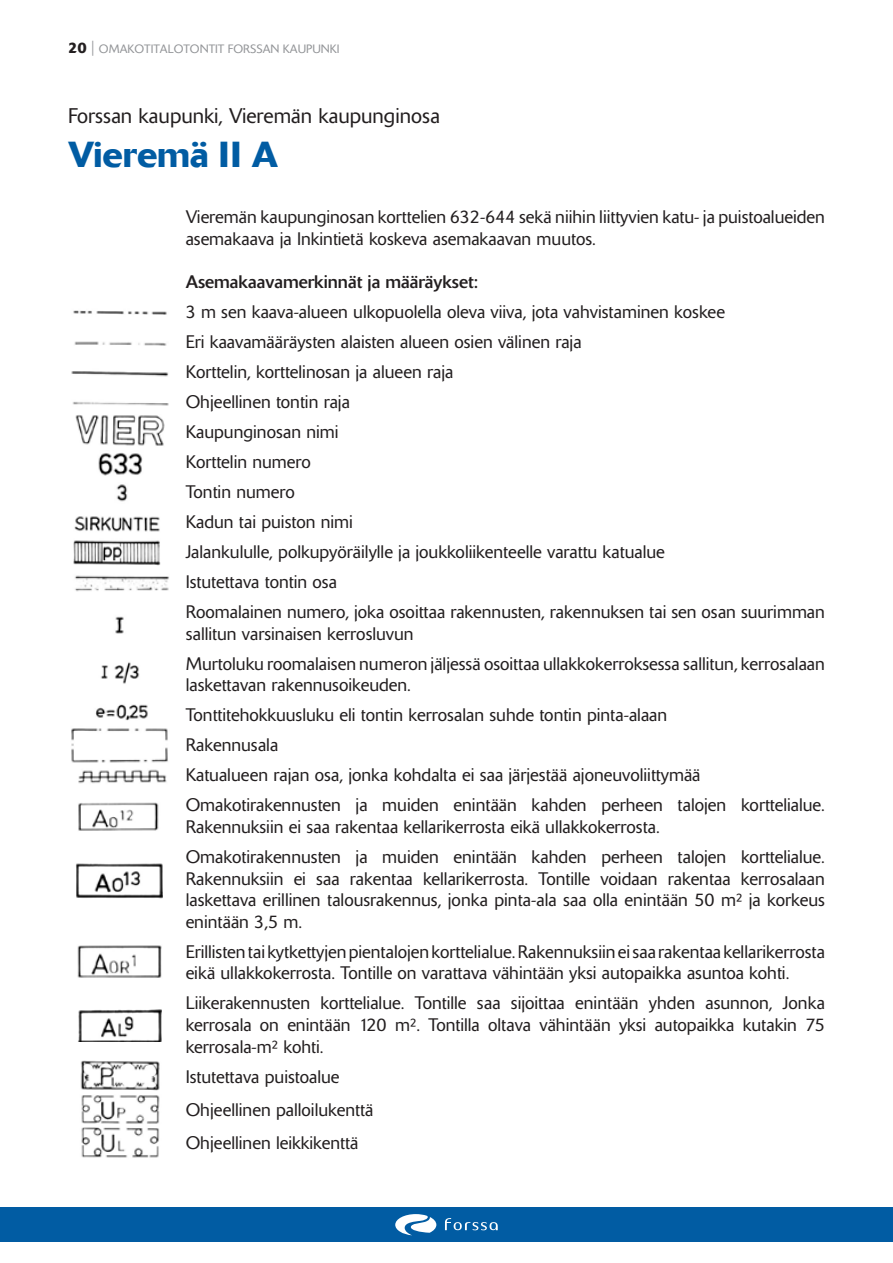
<style>
.page{position:relative;width:893px;height:1263px;background:#fff}
.page>*{position:absolute;margin:0;border:0;box-sizing:border-box;transform-origin:0 0}
.Otsikko{font:500 36px "Delta";color:#015ca3}
.Otsikko-2{font:300 21px "Delta";color:#231f20}
.Listaus{font:300 18px/21.6px "Delta";color:#231f20}
.Listaus-2{font:18px "Delta";color:#231f20}
.Otsikko-3{font:300 12px "Delta";color:#939598}
.s1{font-weight:500;font-size:15px;color:#231f20}
.s2{font-size:15px}
</style>
<div class="page">
<div style="left:0;top:1208px;width:893px;height:34px;background:#015ca3"></div>
<svg style="left:395px;top:1214px;width:41px;height:21px"></svg>
<svg style="left:445px;top:1218px;width:53px;height:12px"></svg>
<img style="left:73px;top:310px;width:94px;height:5px">
<img style="left:74px;top:341px;width:93px;height:5px">
<img style="left:71px;top:371px;width:98px;height:6px">
<img style="left:72px;top:401px;width:97px;height:5px">
<img style="left:98px;top:452px;width:45px;height:24px">
<img style="left:116px;top:484px;width:12px;height:18px">
<img style="left:73px;top:516px;width:87px;height:49px">
<img style="left:74px;top:575px;width:95px;height:17px">
<img style="left:115px;top:616px;width:9px;height:18px">
<img style="left:75px;top:415px;width:90px;height:31px">
<img style="left:95px;top:662px;width:53px;height:59px">
<img style="left:71px;top:728px;width:97px;height:56px">
<img style="left:78px;top:802px;width:81px;height:29px">
<img style="left:76px;top:863px;width:87px;height:35px">
<img style="left:77px;top:945px;width:85px;height:33px">
<img style="left:78px;top:1009px;width:83px;height:33px">
<img style="left:80px;top:1060px;width:80px;height:98px">
<p class="Otsikko-3" style="left:68px;top:42px;width:273px"><span class="s1">20</span> <span class="s2">|</span> OMAKOTITALOTONTIT FORSSAN KAUPUNKI</p>
<p class="Otsikko-2" style="left:68px;top:104px;width:373px">Forssan kaupunki, Vieremän kaupunginosa</p>
<p class="Otsikko" style="left:68px;top:133px;width:212px">Vieremä II A</p>
<p class="Listaus" style="left:186px;top:206px;width:641px">Vieremän kaupunginosan korttelien 632-644 sekä niihin liittyvien katu- ja puistoalueiden asemakaava ja Inkintietä koskeva asemakaavan muutos.</p>
<p class="Listaus-2" style="left:186px;top:271px;width:294px">Asemakaavamerkinnät ja määräykset:</p>
<p class="Listaus" style="left:186px;top:301px;width:541px">3 m sen kaava-alueen ulkopuolella oleva viiva, jota vahvistaminen koskee</p>
<p class="Listaus" style="left:186px;top:331px;width:397px">Eri kaavamääräysten alaisten alueen osien välinen raja</p>
<p class="Listaus" style="left:186px;top:361px;width:269px">Korttelin, korttelinosan ja alueen raja</p>
<p class="Listaus" style="left:186px;top:391px;width:166px">Ohjeellinen tontin raja</p>
<p class="Listaus" style="left:186px;top:421px;width:155px">Kaupunginosan nimi</p>
<p class="Listaus" style="left:186px;top:451px;width:127px">Korttelin numero</p>
<p class="Listaus" style="left:186px;top:481px;width:111px">Tontin numero</p>
<p class="Listaus" style="left:186px;top:511px;width:169px">Kadun tai puiston nimi</p>
<p class="Listaus" style="left:186px;top:541px;width:481px">Jalankululle, polkupyöräilylle ja joukkoliikenteelle varattu katualue</p>
<p class="Listaus" style="left:186px;top:571px;width:153px">Istutettava tontin osa</p>
<p class="Listaus" style="left:186px;top:601px;width:641px">Roomalainen numero, joka osoittaa rakennusten, rakennuksen tai sen osan suurimman sallitun varsinaisen kerrosluvun</p>
<p class="Listaus" style="left:186px;top:653px;width:641px">Murtoluku roomalaisen numeron jäljessä osoittaa ullakkokerroksessa sallitun, kerrosalaan laskettavan rakennusoikeuden.</p>
<p class="Listaus" style="left:186px;top:704px;width:483px">Tonttitehokkuusluku eli tontin kerrosalan suhde tontin pinta-alaan</p>
<p class="Listaus" style="left:186px;top:734px;width:94px">Rakennusala</p>
<p class="Listaus" style="left:186px;top:764px;width:516px">Katualueen rajan osa, jonka kohdalta ei saa järjestää ajoneuvoliittymää</p>
<p class="Listaus" style="left:186px;top:794px;width:641px">Omakotirakennusten ja muiden enintään kahden perheen talojen korttelialue.<br>Rakennuksiin ei saa rakentaa kellarikerrosta eikä ullakkokerrosta.</p>
<p class="Listaus" style="left:186px;top:846px;width:641px;text-align:justify">Omakotirakennusten ja muiden enintään kahden perheen talojen korttelialue.<br>Rakennuksiin ei saa rakentaa kellarikerrosta. Tontille voidaan rakentaa kerrosalaan laskettava erillinen talousrakennus, jonka pinta-ala saa olla enintään 50 m² ja korkeus enintään 3,5 m.</p>
<p class="Listaus" style="left:186px;top:941px;width:641px">Erillisten tai kytkettyjen pientalojen korttelialue. Rakennuksiin ei saa rakentaa kellarikerrosta eikä ullakkokerrosta. Tontille on varattava vähintään yksi autopaikka asuntoa kohti.</p>
<p class="Listaus" style="left:186px;top:992px;width:641px;text-align:justify">Liikerakennusten korttelialue. Tontille saa sijoittaa enintään yhden asunnon, Jonka kerrosala on enintään 120 m². Tontilla oltava vähintään yksi autopaikka kutakin 75 kerrosala-m² kohti.</p>
<p class="Listaus" style="left:186px;top:1066px;width:155px">Istutettava puistoalue</p>
<p class="Listaus" style="left:186px;top:1099px;width:189px">Ohjeellinen palloilukenttä</p>
<p class="Listaus" style="left:186px;top:1132px;width:174px">Ohjeellinen leikkikenttä</p>
</div>
